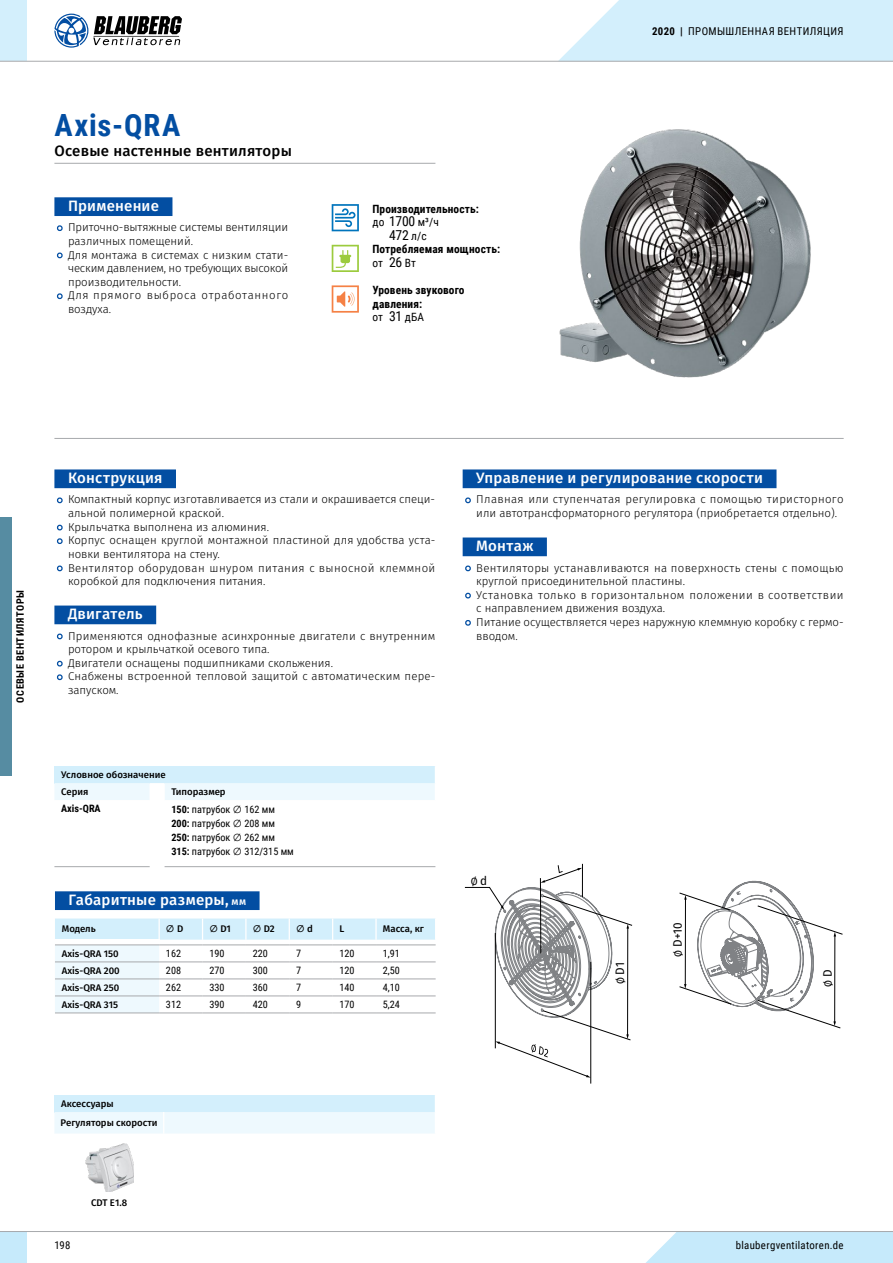
<style>
.page{position:relative;width:893px;height:1263px;background:#fff}
.page>*{position:absolute;margin:0;border:0;box-sizing:border-box;transform-origin:0 0}
.t1{font:700 30.6px "Roboto Condensed";letter-spacing:.03em;color:#034ea2}
.t2{font:500 15px "Fira Sans";letter-spacing:.01em;color:#fff}
.t3{font:500 15px "Fira Sans";letter-spacing:.015em;color:#000}
.t4{font:13.65px "Roboto Condensed";color:#000}
.t5{font:12.3px "Fira Sans";color:#000;scale:.95 1}
.t6{font:300 11.4px/13.6px "Fira Sans";color:#000}
.t7{font:700 11.4px/13.6px "Roboto Condensed";letter-spacing:.01em;color:#000}
.t8{font:10.8px "Roboto Condensed";letter-spacing:.035em;color:#000}
.t9{font:10.5px "Fira Sans";color:#000;scale:.95 1}
.t10{font:10.2px/14px "Roboto Condensed";color:#000}
.t11{font:700 10.2px "Roboto Condensed";letter-spacing:.055em;color:#000}
.t12{font:500 9.6px/17px "Fira Sans";color:#000}
.s1{font-weight:400}
.s2{font-weight:400;font-size:13.65px}
.s3{font-size:11.4px}
.s4{font-weight:700}
.s5{font-family:"Fira Sans"}
.s6{font-size:10.5px}
.s7{font-size:12.3px}
</style>
<div class="page">
<div style="left:0;top:517px;width:12px;height:259px;background:#568ca2"></div>
<img style="left:559px;top:129px;width:252px;height:249px">
<hr style="left:590px;top:962px;width:1px;height:121px;background:#000">
<svg style="left:464px;top:863px;width:379px;height:214px"></svg>
<hr style="left:54px;top:163px;width:381px;height:1px;background:#a7a9ac">
<div style="left:54px;top:197px;width:118px;height:19px;background:#034ea2"></div>
<svg style="left:56px;top:225px;width:7px;height:7px"></svg>
<svg style="left:56px;top:252px;width:7px;height:7px"></svg>
<svg style="left:56px;top:293px;width:7px;height:7px"></svg>
<div style="left:54px;top:469px;width:122px;height:19px;background:#034ea2"></div>
<div style="left:54px;top:605px;width:102px;height:19px;background:#034ea2"></div>
<svg style="left:56px;top:497px;width:7px;height:7px"></svg>
<svg style="left:56px;top:524px;width:7px;height:7px"></svg>
<svg style="left:56px;top:538px;width:7px;height:6px"></svg>
<svg style="left:56px;top:565px;width:7px;height:7px"></svg>
<svg style="left:56px;top:633px;width:7px;height:7px"></svg>
<svg style="left:56px;top:660px;width:7px;height:7px"></svg>
<svg style="left:56px;top:674px;width:7px;height:7px"></svg>
<div style="left:463px;top:469px;width:313px;height:19px;background:#034ea2"></div>
<div style="left:463px;top:537px;width:84px;height:19px;background:#034ea2"></div>
<svg style="left:465px;top:497px;width:6px;height:7px"></svg>
<svg style="left:465px;top:565px;width:6px;height:7px"></svg>
<svg style="left:465px;top:592px;width:6px;height:7px"></svg>
<svg style="left:465px;top:620px;width:6px;height:6px"></svg>
<hr style="left:54px;top:438px;width:790px;height:1px;background:#a7a9ac">
<svg style="left:54px;top:766px;width:382px;height:101px"></svg>
<div style="left:55px;top:891px;width:205px;height:19px;background:#034ea2"></div>
<hr style="left:159px;top:1013px;width:44px;height:1px;background:#a7a9ac">
<hr style="left:203px;top:1013px;width:43px;height:1px;background:#a7a9ac">
<hr style="left:246px;top:1013px;width:43px;height:1px;background:#a7a9ac">
<hr style="left:289px;top:1013px;width:44px;height:1px;background:#a7a9ac">
<hr style="left:333px;top:1013px;width:43px;height:1px;background:#a7a9ac">
<hr style="left:376px;top:1013px;width:60px;height:1px;background:#a7a9ac">
<hr style="left:55px;top:1013px;width:104px;height:1px;background:#a7a9ac">
<svg style="left:55px;top:918px;width:381px;height:95px"></svg>
<hr style="left:55px;top:945px;width:104px;height:1px;background:#a7a9ac">
<hr style="left:159px;top:945px;width:44px;height:1px;background:#a7a9ac">
<hr style="left:203px;top:945px;width:43px;height:1px;background:#a7a9ac">
<hr style="left:246px;top:945px;width:43px;height:1px;background:#a7a9ac">
<hr style="left:289px;top:945px;width:44px;height:1px;background:#a7a9ac">
<hr style="left:333px;top:945px;width:43px;height:1px;background:#a7a9ac">
<hr style="left:376px;top:945px;width:60px;height:1px;background:#a7a9ac">
<svg style="left:332px;top:204px;width:27px;height:27px"></svg>
<svg style="left:332px;top:245px;width:27px;height:27px"></svg>
<svg style="left:332px;top:285px;width:27px;height:28px"></svg>
<svg style="left:54px;top:1095px;width:381px;height:97px"></svg>
<img style="left:84px;top:1142px;width:50px;height:49px">
<div style="left:646px;top:1232px;width:247px;height:31px;background:#c6eafb"></div>
<div style="left:0;top:1231px;width:27px;height:32px;background:#c6eafb"></div>
<hr style="left:0;top:1231px;width:893px;height:1px;background:#a7a9ac">
<div style="left:0;top:0;width:27px;height:61px;background:#d3effc"></div>
<hr style="left:0;top:61px;width:893px;height:1px;background:#a7a9ac">
<svg style="left:558px;top:0;width:335px;height:62px;background:#d6effa"></svg>
<svg style="left:54px;top:14px;width:128px;height:34px"></svg>
<h1 class="t1" style="left:54px;top:104px;width:127px">Axis-QRA</h1>
<h2 class="t3" style="left:54px;top:141px;width:239px">Осевые настенные вентиляторы</h2>
<h2 class="t2" style="left:68px;top:195px;width:92px">Применение</h2>
<p class="t6" style="left:68px;top:221px;width:222px">Приточно-вытяжные системы вентиляции различных помещений.<br>Для монтажа в системах с низким стати&shy;ческим давлением, но требующих высокой производительности.<br>Для прямого выброса отработанного воздуха.</p>
<p class="t7" style="left:372px;top:201px;width:108px">Производительность: <span class="s1">до</span> <span class="s2">1700</span> <span class="s1">м³/ч</span></p>
<p class="t4" style="left:389px;top:225px;width:39px">472 <span class="s3">л/с</span></p>
<p class="t7" style="left:372px;top:242px;width:129px">Потребляемая мощность: <span class="s1">от</span> <span class="s2">26</span> <span class="s1">Вт</span></p>
<p class="t7" style="left:372px;top:283px;width:94px">Уровень звукового давления:<br><span class="s1">от</span> <span class="s2">31</span> <span class="s1">дБА</span></p>
<p class="t8" style="left:652px;top:23px;width:193px"><span class="s4">2020 |</span> ПРОМЫШЛЕННАЯ ВЕНТИЛЯЦИЯ</p>
<p class="t11" style="left:13px;top:702px;width:114px;rotate:-90deg">ОСЕВЫЕ ВЕНТИЛЯТОРЫ</p>
<h2 class="t2" style="left:68px;top:467px;width:96px">Конструкция</h2>
<p class="t6" style="left:68px;top:493px;width:369px">Компактный корпус изготавливается из стали и окрашивается специ&shy;альной полимерной краской.<br>Крыльчатка выполнена из алюминия.<br>Корпус оснащен круглой монтажной пластиной для удобства уста&shy;новки вентилятора на стену.<br>Вентилятор оборудован шнуром питания с выносной клеммной коробкой для подключения питания.</p>
<h2 class="t2" style="left:68px;top:603px;width:76px">Двигатель</h2>
<p class="t6" style="left:68px;top:630px;width:369px">Применяются однофазные асинхронные двигатели с внутренним ротором и крыльчаткой осевого типа.<br>Двигатели оснащены подшипниками скольжения.<br>Снабжены встроенной тепловой защитой с автоматическим пере&shy;запуском.</p>
<p class="t12" style="left:61px;top:767px;width:106px">Условное обозначение<br>Серия</p>
<p class="t12" style="left:171px;top:784px;width:56px">Типоразмер</p>
<p class="t11" style="left:61px;top:802px;width:41px">Axis-QRA</p>
<p class="t10" style="left:171px;top:802px;width:124px"><span class="s4">150:</span> патрубок <span class="s5">∅</span> 162 мм<br><span class="s4">200:</span> патрубок <span class="s5">∅</span> 208 мм<br><span class="s4">250:</span> патрубок <span class="s5">∅</span> 262 мм<br><span class="s4">315:</span> патрубок <span class="s5">∅</span> 312/315 мм</p>
<h2 class="t2" style="left:69px;top:889px;width:179px">Габаритные размеры, <span class="s6">мм</span></h2>
<p class="t12" style="left:62px;top:921px;width:36px">Модель</p>
<p class="t12" style="left:166px;top:921px;width:19px">∅ D</p>
<p class="t12" style="left:209px;top:921px;width:23px">∅ D1</p>
<p class="t12" style="left:253px;top:921px;width:24px">∅ D2</p>
<p class="t12" style="left:296px;top:921px;width:18px">∅ d</p>
<p class="t12" style="left:339px;top:921px;width:6px">L</p>
<p class="t12" style="left:383px;top:921px;width:43px">Масса, кг</p>
<p class="t12" style="left:62px;top:945px;width:58px">Axis-QRA 150</p>
<p class="t10" style="left:166px;top:946px;width:17px">162</p>
<p class="t10" style="left:209px;top:946px;width:17px">190</p>
<p class="t10" style="left:253px;top:946px;width:17px">220</p>
<p class="t10" style="left:296px;top:946px;width:7px">7</p>
<p class="t10" style="left:339px;top:946px;width:17px">120</p>
<p class="t10" style="left:383px;top:946px;width:19px">1,91</p>
<p class="t12" style="left:62px;top:963px;width:59px">Axis-QRA 200</p>
<p class="t10" style="left:166px;top:963px;width:17px">208</p>
<p class="t10" style="left:209px;top:963px;width:17px">270</p>
<p class="t10" style="left:253px;top:963px;width:17px">300</p>
<p class="t10" style="left:296px;top:963px;width:7px">7</p>
<p class="t10" style="left:339px;top:963px;width:17px">120</p>
<p class="t10" style="left:383px;top:963px;width:19px">2,50</p>
<p class="t12" style="left:62px;top:980px;width:59px">Axis-QRA 250</p>
<p class="t10" style="left:166px;top:980px;width:17px">262</p>
<p class="t10" style="left:209px;top:980px;width:17px">330</p>
<p class="t10" style="left:253px;top:980px;width:17px">360</p>
<p class="t10" style="left:296px;top:980px;width:7px">7</p>
<p class="t10" style="left:339px;top:980px;width:17px">140</p>
<p class="t10" style="left:383px;top:980px;width:19px">4,10</p>
<p class="t12" style="left:62px;top:997px;width:58px">Axis-QRA 315</p>
<p class="t10" style="left:166px;top:997px;width:17px">312</p>
<p class="t10" style="left:209px;top:997px;width:17px">390</p>
<p class="t10" style="left:253px;top:997px;width:17px">420</p>
<p class="t10" style="left:296px;top:997px;width:7px">9</p>
<p class="t10" style="left:339px;top:997px;width:17px">170</p>
<p class="t10" style="left:383px;top:997px;width:19px">5,24</p>
<h2 class="t2" style="left:476px;top:467px;width:288px">Управление и регулирование скорости</h2>
<p class="t6" style="left:476px;top:493px;width:369px">Плавная или ступенчатая регулировка с помощью тиристорного или автотрансформаторного регулятора (приобретается отдельно).</p>
<h2 class="t2" style="left:476px;top:535px;width:59px">Монтаж</h2>
<p class="t6" style="left:476px;top:562px;width:369px">Вентиляторы устанавливаются на поверхность стены с помощью круглой присоединительной пластины.<br>Установка только в горизонтальном положении в соответствии с направлением движения воздуха.<br>Питание осуществляется через наружную клеммную коробку с гермо&shy;вводом.</p>
<p class="t9" style="left:471px;top:874px;width:19px">Ø <span class="s7">d</span></p>
<p class="t5" style="left:611px;top:984px;width:25px;rotate:-90deg"><span class="s6">Ø</span> D1</p>
<p class="t5" style="left:669px;top:956px;width:38px;rotate:-90deg"><span class="s6">Ø</span> D+10</p>
<p class="t9" style="left:821px;top:987px;width:20px;rotate:-90deg">Ø <span class="s7">D</span></p>
<p class="t12" style="left:61px;top:1094px;width:99px;line-height:19.4px">Аксессуары<br>Регуляторы скорости</p>
<p class="t12" style="left:91px;top:1195px;width:38px">CDT E1.8</p>
<p class="t8" style="left:54px;top:1238px;width:18px">198</p>
<p class="t8" style="left:736px;top:1238px;width:109px">blaubergventilatoren.de</p>
</div>
